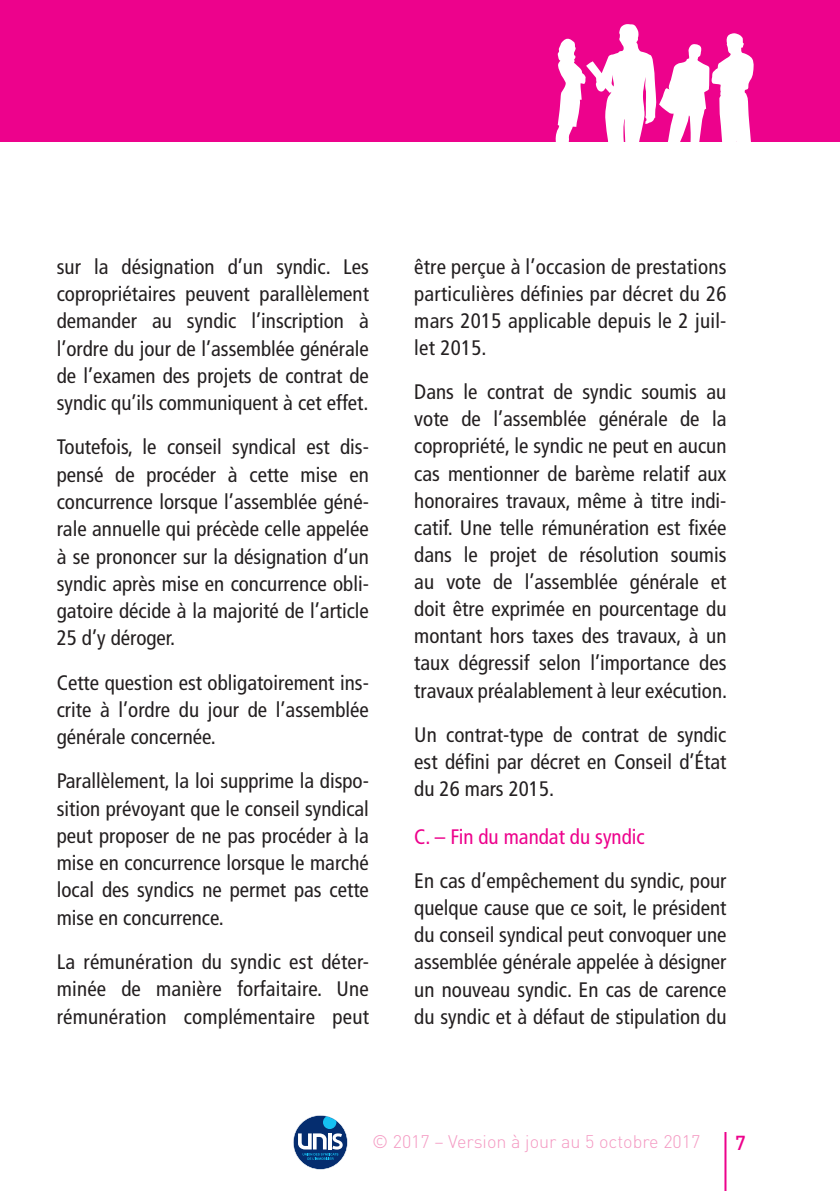
<style>
.page{position:relative;width:840px;height:1191px;background:#fff}
.page>*{position:absolute;margin:0;border:0;box-sizing:border-box;transform-origin:0 0}
.t1{font:condensed 21px/27.2px "Frutiger";color:#231f20;text-align:justify}
.t2{font:condensed 21px "Frutiger";color:#ed028c}
.t3{font:500 20px "DIN Pro";color:#ed028c}
.t4{font:300 18px "DIN Pro";color:#f499c2}
</style>
<div class="page">
<div style="left:0;top:0;width:839px;height:142px;background:#ed028c"></div>
<hr style="left:724px;top:1132px;width:2px;height:59px;background:#ed028c">
<svg style="left:555px;top:24px;width:198px;height:118px"></svg>
<svg style="left:293px;top:1115px;width:54px;height:54px"></svg>
<p class="t1" style="left:57px;top:253px;width:313px">sur la désignation d’un syndic. Les copropriétaires peuvent parallèlement demander au syndic l’inscription à l’ordre du jour de l’assemblée générale de l’examen des projets de contrat de syndic qu’ils communiquent à cet effet.</p>
<p class="t1" style="left:57px;top:434px;width:313px">Toutefois, le conseil syndical est dis&shy;pensé de procéder à cette mise en concurrence lorsque l’assemblée géné&shy;rale annuelle qui précède celle appelée à se prononcer sur la désignation d’un syndic après mise en concurrence obli&shy;gatoire décide à la majorité de l’article 25 d’y déroger.</p>
<p class="t1" style="left:57px;top:669px;width:313px">Cette question est obligatoirement ins&shy;crite à l’ordre du jour de l’assemblée générale concernée.</p>
<p class="t1" style="left:57px;top:767px;width:313px">Parallèlement, la loi supprime la dispo&shy;sition prévoyant que le conseil syndical peut proposer de ne pas procéder à la mise en concurrence lorsque le marché local des syndics ne permet pas cette mise en concurrence.</p>
<p class="t1" style="left:57px;top:948px;width:313px">La rémunération du syndic est déter&shy;minée de manière forfaitaire. Une rémunération complémentaire peut</p>
<p class="t1" style="left:414px;top:253px;width:313px">être perçue à l’occasion de prestations particulières définies par décret du 26 mars 2015 applicable depuis le 2 juil&shy;let 2015.</p>
<p class="t1" style="left:414px;top:378px;width:314px">Dans le contrat de syndic soumis au vote de l’assemblée générale de la copropriété, le syndic ne peut en aucun cas mentionner de barème relatif aux honoraires travaux, même à titre indi&shy;catif. Une telle rémunération est fixée dans le projet de résolution soumis au vote de l’assemblée générale et doit être exprimée en pourcentage du montant hors taxes des travaux, à un taux dégressif selon l’importance des travaux préalablement à leur exécution.</p>
<p class="t1" style="left:414px;top:721px;width:313px">Un contrat-type de contrat de syndic est défini par décret en Conseil d’État du 26 mars 2015.</p>
<p class="t2" style="left:414px;top:824px;width:232px">C. – Fin du mandat du syndic</p>
<p class="t1" style="left:414px;top:867px;width:313px">En cas d’empêchement du syndic, pour quelque cause que ce soit, le président du conseil syndical peut convoquer une assemblée générale appelée à désigner un nouveau syndic. En cas de carence du syndic et à défaut de stipulation du</p>
<p class="t4" style="left:372px;top:1127px;width:329px">© 2017 – Version à jour au 5 octobre 2017</p>
<p class="t3" style="left:734px;top:1126px;width:12px">7</p>
</div>
